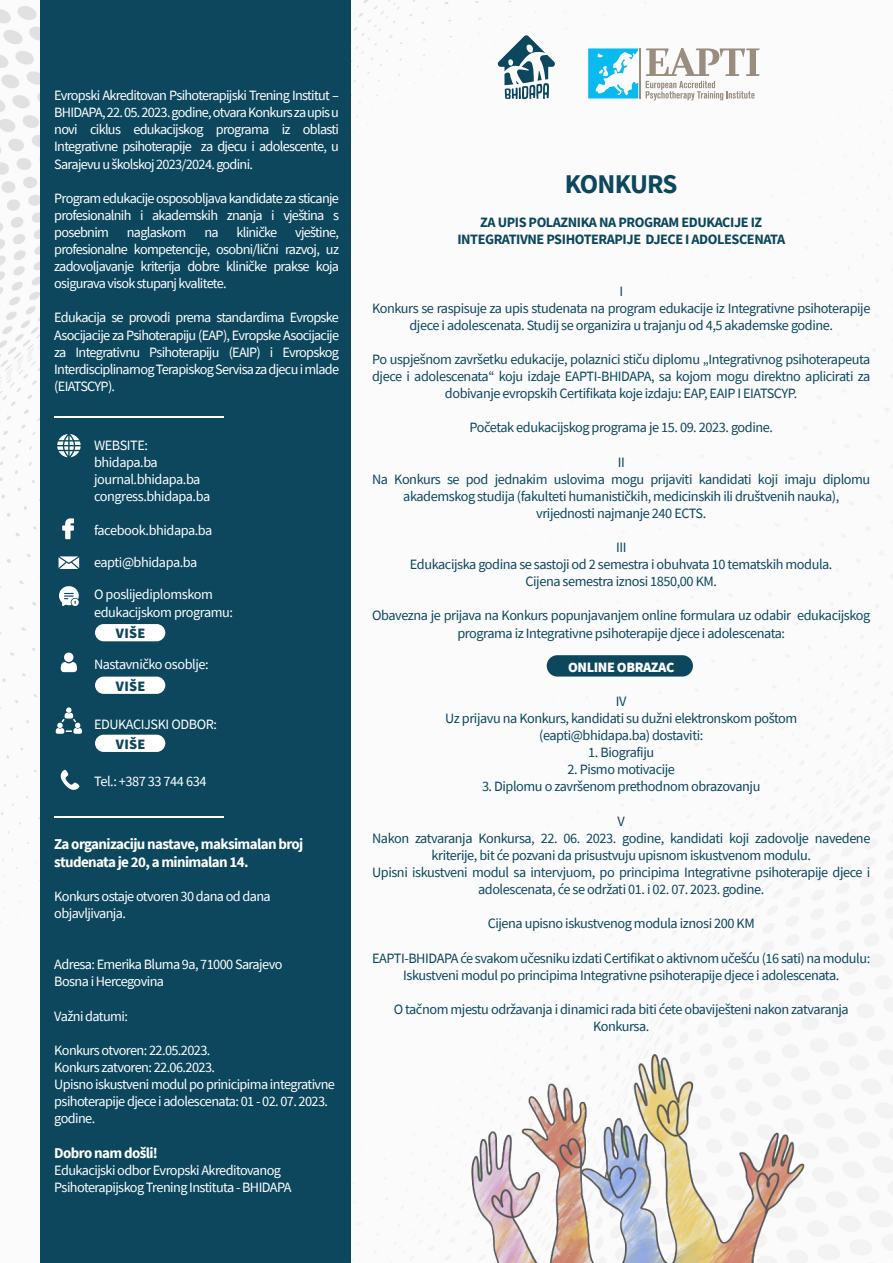
<style>
.page{position:relative;width:893px;height:1263px;background:#fff}
.page>*{position:absolute;margin:0;border:0;box-sizing:border-box;transform-origin:0 0}
.t1{font:700 27px "Source Sans Pro";letter-spacing:-.035em;color:#0c475d}
.t2{font:700 15px/18px "Source Sans Pro";letter-spacing:-.04em;color:#fff}
.t3{font:14.25px/17.1px "Source Sans Pro";letter-spacing:-.03em;color:#0c475d;text-align:center}
.t4{font:14.25px/17.1px "Source Sans Pro";letter-spacing:-.04em;color:#fff}
.t5{font:700 14.25px/17.1px "Source Sans Pro";letter-spacing:-.03em;color:#0c475d;text-align:center}
.t6{font:900 14.25px "Source Sans Pro";letter-spacing:-.03em;color:#fff}
.t7{font:900 14.25px "Source Sans Pro";letter-spacing:.02em;color:#0c475d}
</style>
<div class="page">
<img style="left:0;top:0;width:893px;height:1263px">
<div style="left:40px;top:0;width:311px;height:1263px;background:#0c475d"></div>
<svg style="left:588px;top:48px;width:50px;height:50px"></svg>
<hr style="left:639px;top:48px;width:2px;height:50px;background:#998d80">
<svg style="left:646px;top:48px;width:114px;height:52px"></svg>
<svg style="left:498px;top:35px;width:57px;height:64px"></svg>
<hr style="left:55px;top:416px;width:169px;height:2px;background:#fff">
<hr style="left:55px;top:816px;width:169px;height:2px;background:#fff">
<svg style="left:57px;top:434px;width:24px;height:23px"></svg>
<svg style="left:62px;top:518px;width:12px;height:21px"></svg>
<svg style="left:59px;top:556px;width:20px;height:13px"></svg>
<svg style="left:59px;top:586px;width:20px;height:20px"></svg>
<svg style="left:61px;top:662px;width:16px;height:10px"></svg>
<div style="left:64px;top:652px;width:9px;height:10px;background:#fff;border-radius:50%"></div>
<svg style="left:56px;top:707px;width:26px;height:27px"></svg>
<svg style="left:61px;top:770px;width:19px;height:20px"></svg>
<div style="left:95px;top:624px;width:70px;height:17px;background:#fff;border-radius:9px"></div>
<div style="left:95px;top:677px;width:70px;height:17px;background:#fff;border-radius:9px"></div>
<div style="left:95px;top:735px;width:70px;height:17px;background:#fff;border-radius:9px"></div>
<div style="left:547px;top:655px;width:146px;height:21px;background:#0c475d;border-radius:11px"></div>
<img style="left:470px;top:957px;width:336px;height:306px">
<p class="t4" style="left:54px;top:87px;width:286px;text-align:justify">Evropski Akreditovan Psihoterapijski Trening Institut – BHIDAPA, 22. 05. 2023. godine, otvara Konkurs za upis u novi ciklus edukacijskog programa iz oblasti Integrativne psihoterapije za djecu i adolescente, u Sarajevu u školskoj 2023/2024. godini.</p>
<p class="t4" style="left:54px;top:189px;width:286px;text-align:justify">Program edukacije osposobljava kandidate za sticanje profesionalnih i akademskih znanja i vještina s posebnim</p>
<p class="t4" style="left:54px;top:224px;width:286px;text-align:justify;text-indent:241px">vještine, profesionalne kompetencije, osobni/lični razvoj, uz zadovoljavanje kriterija dobre kliničke prakse koja osigurava visok stupanj kvalitete.</p>
<p class="t4" style="left:54px;top:309px;width:286px;text-align:justify">Edukacija se provodi prema standardima Evropske Asocijacije za Psihoterapiju (EAP), Evropske Asocijacije za Integrativnu Psihoterapiju (EAIP) i Evropskog Interdisciplinarnog Terapiskog Servisa za djecu i mlade (EIATSCYP).</p>
<p class="t4" style="left:127px;top:224px;width:61px">naglaskom</p>
<p class="t4" style="left:204px;top:224px;width:16px">na</p>
<p class="t4" style="left:236px;top:224px;width:42px">kliničke</p>
<p class="t4" style="left:94px;top:436px;width:118px">WEBSITE: bhidapa.ba journal.bhidapa.ba congress.bhidapa.ba</p>
<p class="t4" style="left:94px;top:521px;width:120px">facebook.bhidapa.ba</p>
<p class="t4" style="left:94px;top:553px;width:105px">eapti@bhidapa.ba</p>
<p class="t4" style="left:94px;top:586px;width:141px">O poslijediplomskom edukacijskom programu:</p>
<p class="t4" style="left:94px;top:656px;width:116px">Nastavničko osoblje:</p>
<p class="t7" style="left:116px;top:624px;width:31px">VIŠE</p>
<p class="t7" style="left:116px;top:676px;width:31px">VIŠE</p>
<p class="t4" style="left:94px;top:715px;width:124px">EDUKACIJSKI ODBOR:</p>
<p class="t7" style="left:116px;top:734px;width:31px">VIŠE</p>
<p class="t4" style="left:94px;top:772px;width:114px">Tel.: +387 33 744 634</p>
<p class="t2" style="left:54px;top:834px;width:251px">Za organizaciju nastave, maksimalan broj studenata je 20, a minimalan 14.</p>
<p class="t4" style="left:54px;top:887px;width:218px">Konkurs ostaje otvoren 30 dana od dana objavljivanja.</p>
<p class="t4" style="left:54px;top:956px;width:230px">Adresa: Emerika Bluma 9a, 71000 Sarajevo<br>Bosna i Hercegovina</p>
<p class="t4" style="left:54px;top:1007px;width:75px">Važni datumi:</p>
<p class="t4" style="left:54px;top:1041px;width:282px">Konkurs otvoren: 22.05.2023.<br>Konkurs zatvoren: 22.06.2023.<br>Upisno iskustveni modul po prinicipima integrativne psihoterapije djece i adolescenata: 01 - 02. 07. 2023. godine.</p>
<p class="t2" style="left:54px;top:1144px;width:105px">Dobro nam došli!</p>
<p class="t4" style="left:54px;top:1162px;width:239px">Edukacijski odbor Evropski Akreditovanog<br>Psihoterapijskog Trening Instituta - BHIDAPA</p>
<h1 class="t1" style="left:565px;top:166px;width:114px">KONKURS</h1>
<p class="t5" style="left:457px;top:214px;width:329px">ZA UPIS POLAZNIKA NA PROGRAM EDUKACIJE IZ<br>INTEGRATIVNE PSIHOTERAPIJE DJECE I ADOLESCENATA</p>
<p class="t3" style="left:372px;top:282px;width:500px">I<br>Konkurs se raspisuje za upis studenata na program edukacije iz Integrativne psihoterapije djece i adolescenata. Studij se organizira u trajanju od 4,5 akademske godine.</p>
<p class="t3" style="left:372px;top:351px;width:500px">Po uspješnom završetku edukacije, polaznici stiču diplomu „Integrativnog psihoterapeuta djece i adolescenata“ koju izdaje EAPTI-BHIDAPA, sa kojom mogu direktno aplicirati za dobivanje evropskih Certifikata koje izdaju: EAP, EAIP I EIATSCYP.</p>
<p class="t3" style="left:469px;top:419px;width:305px">Početak edukacijskog programa je 15. 09. 2023. godine.</p>
<p class="t3" style="left:372px;top:453px;width:500px">II<br>Na Konkurs se pod jednakim uslovima mogu prijaviti kandidati koji imaju diplomu akademskog studija (fakulteti humanističkih, medicinskih ili društvenih nauka), vrijednosti najmanje 240 ECTS.</p>
<p class="t3" style="left:410px;top:539px;width:424px">III<br>Edukacijska godina se sastoji od 2 semestra i obuhvata 10 tematskih modula.<br>Cijena semestra iznosi 1850,00 KM.</p>
<p class="t3" style="left:372px;top:607px;width:500px">Obavezna je prijava na Konkurs popunjavanjem online formulara uz odabir edukacijskog programa iz Integrativne psihoterapije djece i adolescenata:</p>
<p class="t6" style="left:568px;top:657px;width:108px">ONLINE OBRAZAC</p>
<p class="t3" style="left:445px;top:693px;width:354px">IV<br>Uz prijavu na Konkurs, kandidati su dužni elektronskom poštom (eapti@bhidapa.ba) dostaviti:</p>
<p class="t3" style="left:588px;top:744px;width:67px">1. Biografiju</p>
<p class="t3" style="left:567px;top:761px;width:109px">2. Pismo motivacije</p>
<p class="t3" style="left:482px;top:778px;width:280px">3. Diplomu o završenom prethodnom obrazovanju</p>
<p class="t3" style="left:372px;top:812px;width:500px">V<br>Nakon zatvaranja Konkursa, 22. 06. 2023. godine, kandidati koji zadovolje navedene kriterije, bit će pozvani da prisustvuju upisnom iskustvenom modulu.<br>Upisni iskustveni modul sa intervjuom, po principima Integrativne psihoterapije djece i adolescenata, će se održati 01. i 02. 07. 2023. godine.</p>
<p class="t3" style="left:488px;top:915px;width:269px">Cijena upisno iskustvenog modula iznosi 200 KM</p>
<p class="t3" style="left:372px;top:949px;width:500px">EAPTI-BHIDAPA će svakom učesniku izdati Certifikat o aktivnom učešću (16 sati) na modulu:<br>Iskustveni modul po principima Integrativne psihoterapije djece i adolescenata.</p>
<p class="t3" style="left:394px;top:1000px;width:457px">O tačnom mjestu održavanja i dinamici rada biti ćete obaviješteni nakon zatvaranja<br>Konkursa.</p>
</div>
